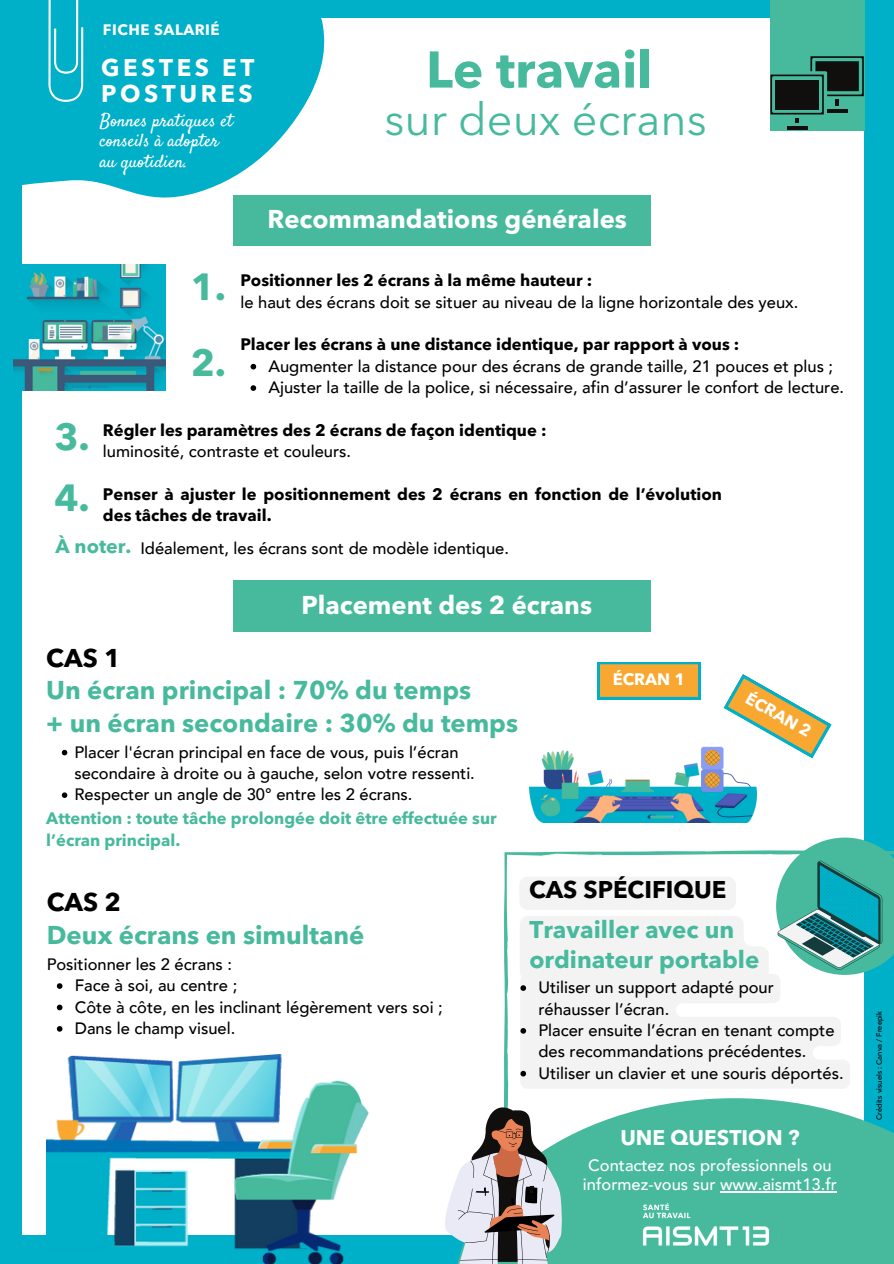
<style>
.page{position:relative;width:894px;height:1264px;background:#fff}
.page>*{position:absolute;margin:0;border:0;box-sizing:border-box;transform-origin:0 0}
.t1{font:700 51px "Avenir Next LT Pro";color:#47ba9d}
.t2{font:45px "Avenir Next LT Pro";color:#47ba9d}
.t3{font:700 37.5px/75.9px "Avenir Next LT Pro";color:#47ba9d}
.t4{font:700 25.5px/32.7px "Avenir Next LT Pro";color:#47ba9d}
.t5{font:700 25.5px "Avenir Next LT Pro";color:#fff}
.t6{font:700 25.5px "Avenir Next LT Pro";color:#000}
.t7{font:700 24px/30.5px "Avenir Next LT Pro";color:#47ba9d}
.t8{font:700 24px/26px "Avenir Next LT Pro";letter-spacing:.15em;color:#fff}
.t9{font:700 24px "Avenir Next LT Pro";color:#000}
.t10{font:700 21px "Avenir Next LT Pro";color:#fff}
.t11{font:18px/20.2px "Satisfy";color:#fff}
.t12{font:500 16.5px/21.5px "Avenir";color:#000}
.t13{font:700 16.5px/21.5px "Avenir Next LT Pro";color:#000}
.t14{font:700 16.5px/21.3px "Avenir Next LT Pro";color:#47ba9d}
.t15{font:500 16.5px/19.8px "Avenir";color:#fff;text-align:center}
.t16{font:700 16.5px "Avenir Next LT Pro";color:#fff}
.t17{font:700 15px "Avenir Next LT Pro";letter-spacing:.03em;color:#fff}
.t18{font:500 7.5px "Avenir";color:#000}
.s1{font-family:"Avenir Next LT Pro";font-weight:700;font-size:19.5px;color:#47ba9d}
</style>
<div class="page">
<div style="left:0;top:0;width:893px;height:1263px;background:#00afc8"></div>
<div style="left:23px;top:19px;width:840px;height:1215px;background:#fff"></div>
<svg style="left:22px;top:18px;width:337px;height:429px"></svg>
<svg style="left:47px;top:0;width:38px;height:104px"></svg>
<div style="left:233px;top:195px;width:418px;height:51px;background:#47ba9d"></div>
<div style="left:770px;top:0;width:94px;height:130px;background:#47ba9d"></div>
<hr style="left:786px;top:126px;width:20px;height:3px;background:#100f0d">
<svg style="left:770px;top:56px;width:93px;height:67px"></svg>
<div style="left:233px;top:580px;width:417px;height:51px;background:#47ba9d"></div>
<img style="left:13px;top:264px;width:152px;height:126px">
<svg style="left:504px;top:852px;width:360px;height:246px"></svg>
<div style="left:454px;top:1098px;width:439px;height:165px;background:#47ba9d"></div>
<svg style="left:444px;top:1098px;width:118px;height:165px;background:#b4b4b4"></svg>
<img style="left:642px;top:1203px;width:128px;height:43px">
<img style="left:529px;top:746px;width:227px;height:76px">
<svg style="left:597px;top:662px;width:103px;height:37px;background:#cfa949"></svg>
<svg style="left:723px;top:674px;width:108px;height:84px"></svg>
<img style="left:46px;top:1054px;width:322px;height:209px">
<svg style="left:57px;top:983px;width:5px;height:5px"></svg>
<svg style="left:57px;top:1004px;width:5px;height:6px"></svg>
<svg style="left:57px;top:1026px;width:5px;height:5px"></svg>
<hr style="left:720px;top:1191px;width:116px;height:1px;background:#fff">
<svg style="left:519px;top:837px;width:374px;height:251px"></svg>
<svg style="left:250px;top:364px;width:6px;height:5px"></svg>
<svg style="left:250px;top:385px;width:6px;height:6px"></svg>
<svg style="left:62px;top:750px;width:5px;height:5px"></svg>
<svg style="left:62px;top:792px;width:5px;height:6px"></svg>
<p class="t17" style="left:103px;top:23px;width:118px">FICHE SALARIÉ</p>
<h3 class="t8" style="left:101px;top:56px;width:155px">GESTES ET<br>POSTURES</h3>
<p class="t11" style="left:100px;top:112px;width:134px">Bonnes pratiques et conseils à adopter au quotidien.</p>
<h1 class="t1" style="left:426px;top:49px;width:228px">Le travail</h1>
<h2 class="t2" style="left:384px;top:101px;width:324px">sur deux écrans</h2>
<h3 class="t5" style="left:267px;top:209px;width:361px">Recommandations générales</h3>
<h3 class="t3" style="left:191px;top:252px;width:37px">1.<br>2.</h3>
<p class="t13" style="left:240px;top:271px;width:353px">Positionner les 2 écrans à la même hauteur :</p>
<p class="t12" style="left:240px;top:292px;width:559px">le haut des écrans doit se situer au niveau de la ligne horizontale des yeux.</p>
<p class="t13" style="left:240px;top:335px;width:500px">Placer les écrans à une distance identique, par rapport à vous :</p>
<p class="t12" style="left:268px;top:356px;width:577px">Augmenter la distance pour des écrans de grande taille, 21 pouces et plus ;<br>Ajuster la taille de la police, si nécessaire, afin d’assurer le confort de lecture.</p>
<h3 class="t3" style="left:54px;top:410px;width:37px;line-height:61.3px">3.<br>4.</h3>
<p class="t12" style="left:55px;top:537px;width:455px"><span class="s1">À noter.</span> Idéalement, les écrans sont de modèle identique.</p>
<h3 class="t5" style="left:301px;top:594px;width:292px">Placement des 2 écrans</h3>
<p class="t13" style="left:103px;top:421px;width:445px">Régler les paramètres des 2 écrans de façon identique :</p>
<p class="t12" style="left:103px;top:441px;width:249px">luminosité, contraste et couleurs.</p>
<p class="t13" style="left:103px;top:485px;width:620px">Penser à ajuster le positionnement des 2 écrans en fonction de l’évolution des tâches de travail.</p>
<h3 class="t6" style="left:46px;top:647px;width:76px">CAS 1</h3>
<h3 class="t4" style="left:46px;top:676px;width:473px">Un écran principal : 70% du temps<br>+ un écran secondaire : 30% du temps</h3>
<p class="t12" style="left:74px;top:742px;width:402px">Placer l'écran principal en face de vous, puis l’écran secondaire à droite ou à gauche, selon votre ressenti.<br>Respecter un angle de 30° entre les 2 écrans.</p>
<p class="t14" style="left:46px;top:809px;width:452px">Attention : toute tâche prolongée doit être effectuée sur l’écran principal.</p>
<h3 class="t6" style="left:47px;top:891px;width:76px">CAS 2</h3>
<h3 class="t4" style="left:47px;top:921px;width:319px">Deux écrans en simultané</h3>
<p class="t12" style="left:47px;top:953px;width:187px">Positionner les 2 écrans :</p>
<p class="t12" style="left:75px;top:975px;width:369px">Face à soi, au centre ;<br>Côte à côte, en les inclinant légèrement vers soi ;<br>Dans le champ visuel.</p>
<p class="t16" style="left:612px;top:672px;width:74px">ÉCRAN 1</p>
<p class="t16" style="left:750px;top:690px;width:74px;rotate:30deg">ÉCRAN 2</p>
<h3 class="t9" style="left:529px;top:880px;width:199px">CAS SPÉCIFIQUE</h3>
<h3 class="t7" style="left:529px;top:916px;width:231px">Travailler avec un ordinateur portable</h3>
<p class="t12" style="left:538px;top:977px;width:307px">Utiliser un support adapté pour réhausser l’écran.<br>Placer ensuite l’écran en tenant compte des recommandations précédentes.<br>Utiliser un clavier et une souris déportés.</p>
<p class="t10" style="left:620px;top:1128px;width:180px">UNE QUESTION ?</p>
<p class="t15" style="left:582px;top:1155px;width:255px">Contactez nos professionnels ou informez-vous sur www.aismt13.fr</p>
<p class="t18" style="left:873px;top:1120px;width:111px;rotate:-90deg">Crédits visuels : Canva / Freepik</p>
</div>
